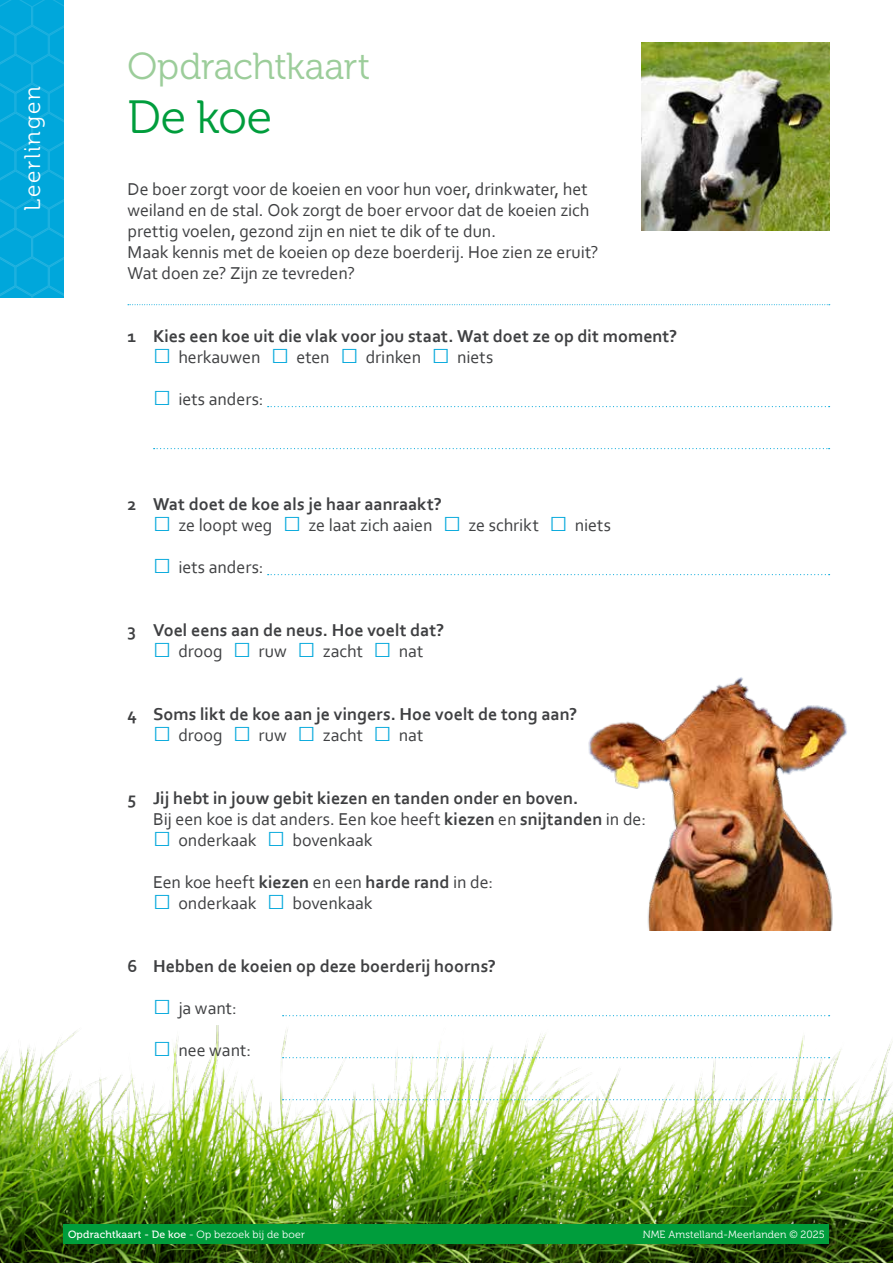
<style>
.page{position:relative;width:893px;height:1263px;background:#fff}
.page>*{position:absolute;margin:0;border:0;box-sizing:border-box;transform-origin:0 0}
.t1{font:46.5px "Museo 300";color:#009d3c}
.t2{font:37.5px "Museo 300";letter-spacing:-.01em;color:#9ccd9a}
.t3{font:22.5px "Museo 300";letter-spacing:.08em;color:#fff}
.t4{font:18px/21px "Corbel";letter-spacing:-.005em;color:#3f4042}
.t5{font:700 18px/21px "Corbel";color:#3f4042}
.t6{font:10.5px "Museo 500";letter-spacing:.02em;color:#fff}
.t7{font:10.5px "Museo 300";letter-spacing:.015em;color:#fff}
.s1{color:#fff}
.s2{font-family:"Verdana";font-size:30px;color:#00a7db}
.s3{font-weight:400}
.s4{font-weight:700}
.s5{font-family:"Museo 300"}
</style>
<div class="page">
<img style="left:0;top:1026px;width:893px;height:237px">
<div style="left:64px;top:1225px;width:765px;height:19px;background:#009d3c"></div>
<svg style="left:0;top:0;width:64px;height:298px;background:#04a8db"></svg>
<svg style="left:128px;top:304px;width:702px;height:1px"></svg>
<svg style="left:268px;top:406px;width:562px;height:1px"></svg>
<svg style="left:154px;top:448px;width:676px;height:1px"></svg>
<svg style="left:268px;top:574px;width:562px;height:1px"></svg>
<img style="left:641px;top:43px;width:188px;height:188px">
<svg style="left:283px;top:1015px;width:547px;height:1px"></svg>
<svg style="left:283px;top:1057px;width:547px;height:1px"></svg>
<svg style="left:283px;top:1099px;width:547px;height:1px"></svg>
<img style="left:588px;top:677px;width:259px;height:253px">
<p class="t3" style="left:20px;top:211px;width:127px;rotate:-90deg">Leerlingen</p>
<h2 class="t2" style="left:128px;top:46px;width:271px">Opdrachtkaart <span class="s1">-</span></h2>
<h1 class="t1" style="left:128px;top:92px;width:146px">De koe</h1>
<p class="t4" style="left:128px;top:178px;width:473px">De boer zorgt voor de koeien en voor hun voer, drinkwater, het weiland en de stal. Ook zorgt de boer ervoor dat de koeien zich prettig voelen, gezond zijn en niet te dik of te dun.<br>Maak kennis met de koeien op deze boerderij. Hoe zien ze eruit?<br>Wat doen ze? Zijn ze tevreden?</p>
<p class="t5" style="left:128px;top:325px;width:551px">1 Kies een koe uit die vlak voor jou staat. Wat doet ze op dit moment?</p>
<p class="t4" style="left:153px;top:346px;width:342px"><span class="s2">□</span> herkauwen <span class="s2">□</span> eten <span class="s2">□</span> drinken <span class="s2">□</span> niets</p>
<p class="t4" style="left:153px;top:388px;width:112px"><span class="s2">□</span> iets anders:</p>
<p class="t5" style="left:128px;top:493px;width:316px">2 Wat doet de koe als je haar aanraakt?</p>
<p class="t4" style="left:153px;top:514px;width:459px"><span class="s2">□</span> ze loopt weg <span class="s2">□</span> ze laat zich aaien <span class="s2">□</span> ze schrikt <span class="s2">□</span> niets</p>
<p class="t4" style="left:153px;top:556px;width:112px"><span class="s2">□</span> iets anders:</p>
<p class="t5" style="left:128px;top:619px;width:318px">3 Voel eens aan de neus. Hoe voelt dat?</p>
<p class="t4" style="left:153px;top:640px;width:272px"><span class="s2">□</span> droog <span class="s2">□</span> ruw <span class="s2">□</span> zacht <span class="s2">□</span> nat</p>
<p class="t5" style="left:128px;top:703px;width:451px">4 Soms likt de koe aan je vingers. Hoe voelt de tong aan?</p>
<p class="t4" style="left:153px;top:724px;width:272px"><span class="s2">□</span> droog <span class="s2">□</span> ruw <span class="s2">□</span> zacht <span class="s2">□</span> nat</p>
<p class="t5" style="left:153px;top:787px;width:494px;text-indent:-26px">5 Jij hebt in jouw gebit kiezen en tanden onder en boven.<br><span class="s3">Bij een koe is dat anders. Een koe heeft</span> kiezen <span class="s3">en</span> snijtanden <span class="s3">in de:</span></p>
<p class="t4" style="left:153px;top:829px;width:221px"><span class="s2">□</span> onderkaak <span class="s2">□</span> bovenkaak</p>
<p class="t4" style="left:153px;top:871px;width:342px">Een koe heeft <span class="s4">kiezen</span> en een <span class="s4">harde rand</span> in de:</p>
<p class="t4" style="left:153px;top:892px;width:221px"><span class="s2">□</span> onderkaak <span class="s2">□</span> bovenkaak</p>
<p class="t5" style="left:128px;top:955px;width:370px">6 Hebben de koeien op deze boerderij hoorns?</p>
<p class="t4" style="left:153px;top:997px;width:85px"><span class="s2">□</span> ja want:</p>
<p class="t4" style="left:153px;top:1039px;width:100px"><span class="s2">□</span> nee want:</p>
<p class="t6" style="left:68px;top:1229px;width:238px">Opdrachtkaart - De koe <span class="s5">- Op bezoek bij de boer</span></p>
<p class="t7" style="left:643px;top:1229px;width:184px">NME Amstelland-Meerlanden © 2025</p>
</div>
